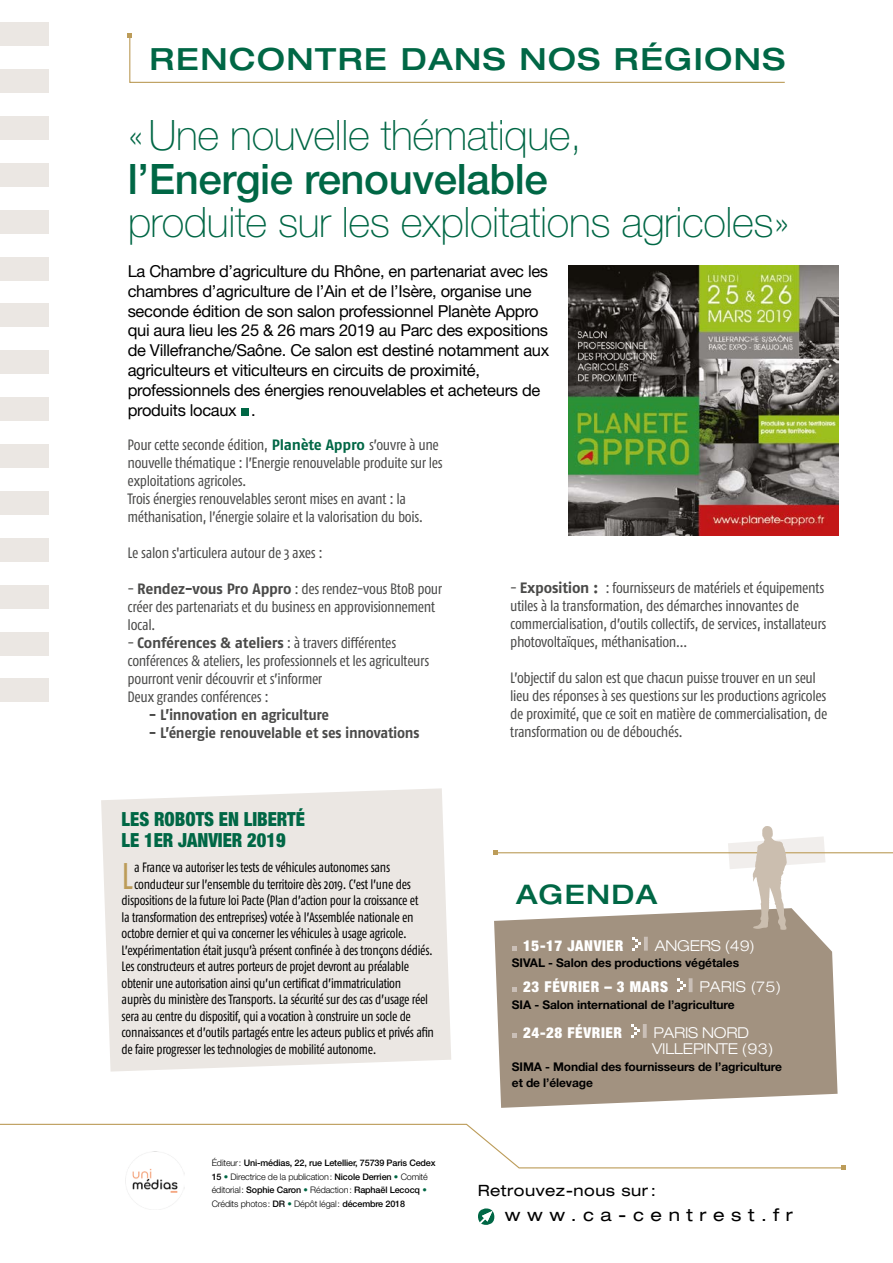
<style>
.page{position:relative;width:893px;height:1263px;background:#fff}
.page>*{position:absolute;margin:0;border:0;box-sizing:border-box;transform-origin:0 0}
.t1{font:100 42px "Helvetica Neue LT Std";letter-spacing:-.01em;color:#006745}
.t2{font:500 42px "Helvetica Neue LT Std";letter-spacing:-.01em;color:#006745}
.t3{font:condensed 37.05px "Fago OT";color:#bc9c59;scale:.94 1}
.t4{font:500 expanded 30.6px "Helvetica Neue LT Std";letter-spacing:.05em;color:#006745}
.t5{font:500 expanded 27px "Helvetica Neue LT Std";letter-spacing:.05em;color:#006745}
.t6{font:900 condensed 19.5px/21px "Helvetica Neue LT Std";color:#006745;scale:.94 1}
.t7{font:expanded 17.4px "Helvetica Neue LT Std";letter-spacing:.375em;color:#000}
.t8{font:16.5px/19.8px "Helvetica Neue LT Std";letter-spacing:-.02em;color:#000}
.t9{font:expanded 15.6px "Helvetica Neue LT Std";letter-spacing:.03em;color:#000}
.t10{font:condensed 15px/18px "Fago OT";letter-spacing:-.025em;color:#4a4a49}
.t11{font:700 15px "Fago OT";letter-spacing:-.02em;color:#4a4a49;scale:.95 1}
.t12{font:300 expanded 15px/16.5px "Helvetica Neue LT Std";letter-spacing:-.01em;color:#fff}
.t13{font:900 condensed 15px "Helvetica Neue LT Std";letter-spacing:.04em;color:#fff}
.t14{font:condensed 13.5px "Fago OT";letter-spacing:-.02em;color:#000;scale:.95 1}
.t15{font:700 12px/16.5px "Helvetica Neue LT Std";letter-spacing:-.01em;color:#000}
.t16{font:500 9px/13.5px "Helvetica Neue LT Std";letter-spacing:-.015em;color:#000}
.s1{font-weight:700;font-stretch:normal;color:#006745}
.s2{font-weight:700;font-stretch:normal}
.s3{font-weight:300}
.s4{color:#006745}
</style>
<div class="page">
<svg style="left:0;top:1123px;width:845px;height:47px"></svg>
<svg style="left:478px;top:1208px;width:16px;height:17px"></svg>
<div style="left:0;top:23px;width:49px;height:23px;background:#ebe7e3"></div>
<div style="left:0;top:69px;width:49px;height:24px;background:#ebe7e3"></div>
<div style="left:0;top:116px;width:49px;height:24px;background:#ebe7e3"></div>
<div style="left:0;top:163px;width:49px;height:24px;background:#ebe7e3"></div>
<div style="left:0;top:210px;width:49px;height:23px;background:#ebe7e3"></div>
<div style="left:0;top:257px;width:49px;height:23px;background:#ebe7e3"></div>
<div style="left:0;top:304px;width:49px;height:23px;background:#ebe7e3"></div>
<div style="left:0;top:351px;width:49px;height:23px;background:#ebe7e3"></div>
<div style="left:0;top:397px;width:49px;height:24px;background:#ebe7e3"></div>
<div style="left:0;top:444px;width:49px;height:24px;background:#ebe7e3"></div>
<div style="left:0;top:491px;width:49px;height:24px;background:#ebe7e3"></div>
<div style="left:0;top:538px;width:49px;height:23px;background:#ebe7e3"></div>
<div style="left:0;top:585px;width:49px;height:23px;background:#ebe7e3"></div>
<div style="left:0;top:632px;width:49px;height:23px;background:#ebe7e3"></div>
<div style="left:0;top:679px;width:49px;height:23px;background:#ebe7e3"></div>
<hr style="left:495px;top:852px;width:398px;height:1px;background:#bc9c59">
<svg style="left:493px;top:850px;width:5px;height:5px"></svg>
<svg style="left:494px;top:910px;width:344px;height:198px;background:#a99b8a"></svg>
<svg style="left:728px;top:826px;width:97px;height:104px"></svg>
<svg style="left:512px;top:946px;width:5px;height:5px"></svg>
<hr style="left:644px;top:937px;width:4px;height:14px;background:#cabfb7">
<svg style="left:632px;top:937px;width:9px;height:14px"></svg>
<svg style="left:512px;top:987px;width:5px;height:5px"></svg>
<hr style="left:689px;top:978px;width:3px;height:14px;background:#cabfb7">
<svg style="left:677px;top:978px;width:8px;height:14px"></svg>
<svg style="left:512px;top:1033px;width:5px;height:5px"></svg>
<svg style="left:643px;top:1024px;width:4px;height:14px"></svg>
<svg style="left:631px;top:1024px;width:9px;height:14px"></svg>
<svg style="left:128px;top:34px;width:657px;height:49px"></svg>
<div style="left:101px;top:788px;width:350px;height:283px;background:#ebe7e3"></div>
<div style="left:241px;top:408px;width:7px;height:7px;background:#006745"></div>
<img style="left:126px;top:1151px;width:58px;height:59px">
<img style="left:569px;top:265px;width:270px;height:270px">
<h3 class="t4" style="left:150px;top:40px;width:637px">RENCONTRE DANS NOS RÉGIONS</h3>
<h1 class="t1" style="left:128px;top:111px;width:456px">«Une nouvelle thématique,</h1>
<h1 class="t2" style="left:128px;top:154px;width:421px">l’Energie renouvelable</h1>
<h1 class="t1" style="left:128px;top:198px;width:663px">produite sur les exploitations agricoles»</h1>
<p class="t8" style="left:128px;top:261px;width:423px">La Chambre d’agriculture du Rhône, en partenariat avec les chambres d’agriculture de l’Ain et de l’Isère, organise une seconde édition de son salon professionnel Planète Appro qui aura lieu les 25 &amp; 26 mars 2019 au Parc des expositions de Villefranche/Saône. Ce salon est destiné notamment aux agriculteurs et viticulteurs en circuits de proximité, professionnels des énergies renouvelables et acheteurs de produits locaux .</p>
<p class="t10" style="left:128px;top:436px;width:317px">Pour cette seconde édition, <span class="s1">Planète Appro</span> s’ouvre à une nouvelle thématique : l’Energie renouvelable produite sur les exploitations agricoles.<br>Trois énergies renouvelables seront mises en avant : la méthanisation, l’énergie solaire et la valorisation du bois.</p>
<p class="t10" style="left:128px;top:544px;width:197px">Le salon s'articulera autour de 3 axes :</p>
<p class="t10" style="left:128px;top:580px;width:316px">- <span class="s2">Rendez-vous Pro Appro</span> : des rendez-vous BtoB pour créer des partenariats et du business en approvisionnement local.</p>
<p class="t10" style="left:128px;top:634px;width:303px">- <span class="s2">Conférences &amp; ateliers</span> : à travers différentes conférences &amp; ateliers, les professionnels et les agriculteurs pourront venir découvrir et s’informer<br>Deux grandes conférences :</p>
<p class="t11" style="left:149px;top:706px;width:191px">- L’innovation en agriculture</p>
<p class="t11" style="left:149px;top:724px;width:286px">- L’énergie renouvelable et ses innovations</p>
<h3 class="t6" style="left:122px;top:808px;width:196px">LES ROBOTS EN LIBERTÉ<br>LE 1ER JANVIER 2019</h3>
<h2 class="t3" style="left:122px;top:854px;width:14px">L</h2>
<p class="t14" style="left:134px;top:859px;width:271px">a France va autoriser les tests de véhicules autonomes sans</p>
<p class="t14" style="left:134px;top:876px;width:293px">conducteur sur l’ensemble du territoire dès 2019. C’est l’une des</p>
<p class="t14" style="left:122px;top:892px;width:314px">dispositions de la future loi Pacte (Plan d’action pour la croissance et</p>
<p class="t14" style="left:122px;top:909px;width:309px">la transformation des entreprises) votée à l’Assemblée nationale en</p>
<p class="t14" style="left:122px;top:925px;width:302px">octobre dernier et qui va concerner les véhicules à usage agricole.</p>
<p class="t14" style="left:122px;top:942px;width:329px">L’expérimentation était jusqu’à présent confinée à des tronçons dédiés.</p>
<p class="t14" style="left:122px;top:958px;width:304px">Les constructeurs et autres porteurs de projet devront au préalable</p>
<p class="t14" style="left:122px;top:975px;width:296px">obtenir une autorisation ainsi qu’un certificat d’immatriculation</p>
<p class="t14" style="left:122px;top:991px;width:324px">auprès du ministère des Transports. La sécurité sur des cas d’usage réel</p>
<p class="t14" style="left:122px;top:1008px;width:306px">sera au centre du dispositif, qui a vocation à construire un socle de</p>
<p class="t14" style="left:122px;top:1024px;width:330px">connaissances et d’outils partagés entre les acteurs publics et privés afin</p>
<p class="t14" style="left:122px;top:1041px;width:270px">de faire progresser les technologies de mobilité autonome.</p>
<p class="t16" style="left:212px;top:1156px;width:225px"><span class="s3">Éditeur:</span> Uni-médias, 22, rue Letellier, 75739 Paris Cedex 15 <span class="s4">•</span> <span class="s3">Directrice de la publication:</span> Nicole Derrien <span class="s4">•</span> <span class="s3">Comité éditorial:</span> Sophie Caron <span class="s4">•</span> <span class="s3">Rédaction:</span> Raphaël Lecocq <span class="s4">• </span><span class="s3">Crédits photos:</span> DR <span class="s4">•</span> <span class="s3">Dépôt légal:</span> décembre 2018</p>
<p class="t10" style="left:510px;top:578px;width:318px">- <span class="s2">Exposition :</span> : fournisseurs de matériels et équipements utiles à la transformation, des démarches innovantes de commercialisation, d’outils collectifs, de services, installateurs photovoltaïques, méthanisation...</p>
<p class="t10" style="left:510px;top:668px;width:319px">L’objectif du salon est que chacun puisse trouver en un seul lieu des réponses à ses questions sur les productions agricoles de proximité, que ce soit en matière de commercialisation, de transformation ou de débouchés.</p>
<h3 class="t5" style="left:516px;top:878px;width:143px">AGENDA</h3>
<p class="t13" style="left:523px;top:936px;width:102px">15-17 JANVIER</p>
<p class="t12" style="left:655px;top:937px;width:102px">ANGERS (49)</p>
<p class="t15" style="left:512px;top:954px;width:229px">SIVAL - Salon des productions végétales</p>
<p class="t13" style="left:523px;top:977px;width:146px">23 FÉVRIER – 3 MARS</p>
<p class="t12" style="left:699px;top:978px;width:83px">PARIS (75)</p>
<p class="t15" style="left:512px;top:996px;width:224px">SIA - Salon international de l’agriculture</p>
<p class="t13" style="left:523px;top:1023px;width:100px">24-28 FÉVRIER</p>
<p class="t12" style="left:652px;top:1024px;width:123px">PARIS NORD<br>VILLEPINTE (93)</p>
<p class="t15" style="left:512px;top:1058px;width:272px">SIMA - Mondial des fournisseurs de l’agriculture et de l’élevage</p>
<p class="t9" style="left:478px;top:1180px;width:180px">Retrouvez-nous sur :</p>
<p class="t7" style="left:505px;top:1204px;width:289px">www.ca-centrest.fr</p>
</div>
